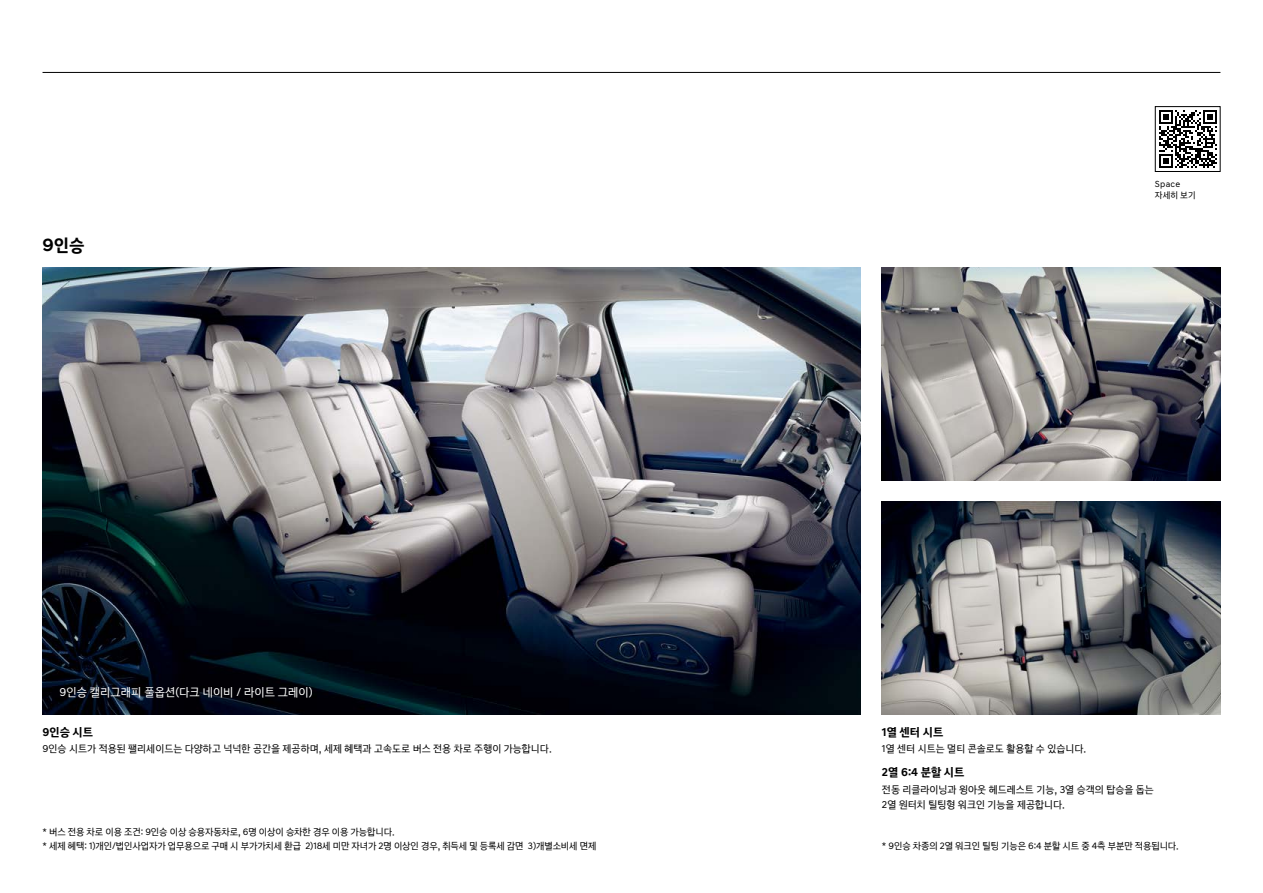
<style>
.page{position:relative;width:1263px;height:893px;background:#fff}
.page>*{position:absolute;margin:0;border:0;box-sizing:border-box;transform-origin:0 0}
.t1{font:18px "Hyundai Sans Head KROTF Medium";color:#000}
.t2{font:12px "Hyundai Sans Text KROTF Regular";color:#fff}
.t3{font:12px "Hyundai Sans Text KROTF Bold";color:#000}
.t4{font:10.5px/15px "Hyundai Sans Text KROTF Regular";color:#000}
.t5{font:9.75px/13.5px "Hyundai Sans Text KROTF Regular";letter-spacing:-.01em;color:#000}
.t6{font:9px/11.2px "Hyundai Sans Text KROTF Regular";letter-spacing:.025em;color:#000}
</style>
<div class="page">
<img style="left:43px;top:268px;width:818px;height:446px">
<img style="left:882px;top:268px;width:338px;height:212px">
<img style="left:882px;top:502px;width:338px;height:212px">
<svg style="left:1159px;top:110px;width:57px;height:58px"></svg>
<div style="left:1155px;top:106px;width:65px;height:66px;border:1px solid #000"></div>
<hr style="left:43px;top:72px;width:1177px;height:1px;background:#000">
<h1 class="t1" style="left:43px;top:234px;width:44px">9인승</h1>
<p class="t2" style="left:60px;top:685px;width:255px">9인승 캘리그래피 풀옵션(다크 네이비 / 라이트 그레이)</p>
<p class="t3" style="left:43px;top:724px;width:52px">9인승 시트</p>
<p class="t4" style="left:43px;top:741px;width:511px">9인승 시트가 적용된 팰리세이드는 다양하고 넉넉한 공간을 제공하며, 세제 혜택과 고속도로 버스 전용 차로 주행이 가능합니다.</p>
<p class="t5" style="left:43px;top:825px;width:555px">* 버스 전용 차로 이용 조건: 9인승 이상 승용자동차로, 6명 이상이 승차한 경우 이용 가능합니다.<br>* 세제 혜택: 1)개인/법인사업자가 업무용으로 구매 시 부가가치세 환급 2)18세 미만 자녀가 2명 이상인 경우, 취득세 및 등록세 감면 3)개별소비세 면제</p>
<p class="t6" style="left:1155px;top:178px;width:42px">Space 자세히 보기</p>
<p class="t3" style="left:882px;top:724px;width:63px">1열 센터 시트</p>
<p class="t4" style="left:882px;top:741px;width:206px">1열 센터 시트는 멀티 콘솔로도 활용할 수 있습니다.</p>
<p class="t3" style="left:882px;top:764px;width:84px">2열 6:4 분할 시트</p>
<p class="t4" style="left:882px;top:781px;width:273px">전동 리클라이닝과 윙아웃 헤드레스트 기능, 3열 승객의 탑승을 돕는<br>2열 원터치 틸팅형 워크인 기능을 제공합니다.</p>
<p class="t5" style="left:882px;top:838px;width:298px">* 9인승 차종의 2열 워크인 틸팅 기능은 6:4 분할 시트 중 4측 부분만 적용됩니다.</p>
</div>
